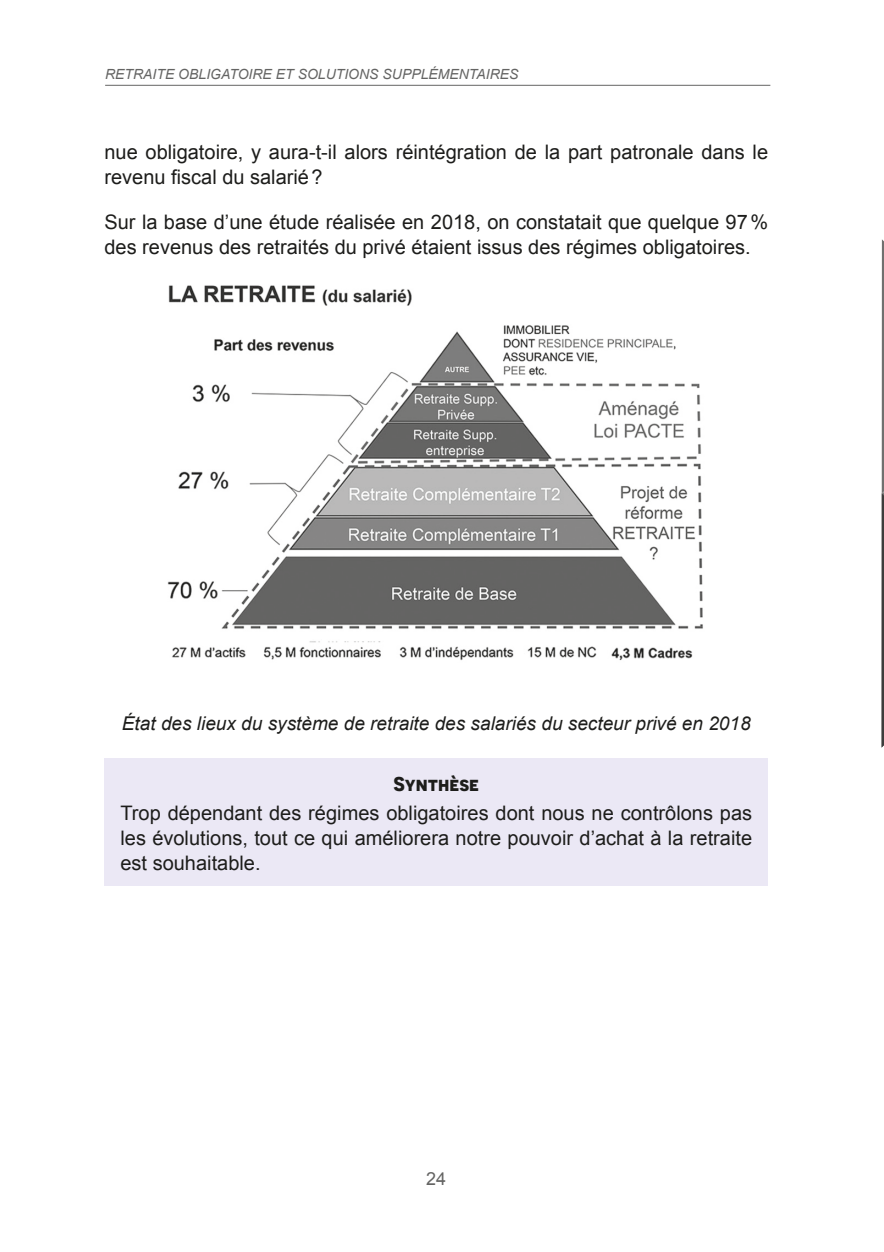
<style>
.page{position:relative;width:884px;height:1252px;background:#fff}
.page>*{position:absolute;margin:0;border:0;box-sizing:border-box;transform-origin:0 0}
.TEXTE_COURANT_OK{font:20px/25px "Arial";color:#1d1d1b}
.Synthèse{font:700 20px "Novecentosans";color:#1d1d1b}
.légende_image_ok{font:italic 19px "Arial";color:#1d1d1b}
.t1{font:18px "Arial";color:#646463}
.t2{font:italic 14px "Arial";color:#646463}
</style>
<div class="page">
<hr style="left:105px;top:85px;width:665px;height:1px;background:#646463">
<svg style="left:881px;top:239px;width:2px;height:509px"></svg>
<img style="left:167px;top:285px;width:536px;height:376px">
<div style="left:104px;top:758px;width:664px;height:127px;background:#ebe8f5"></div>
<p class="t2" style="left:105px;top:65px;width:415px">RETRAITE OBLIGATOIRE ET SOLUTIONS SUPPLÉMENTAIRES</p>
<p class="TEXTE_COURANT_OK" style="left:104px;top:139px;width:665px">nue obligatoire, y aura-t-il alors réintégration de la part patronale dans le revenu fiscal du salarié?</p>
<p class="TEXTE_COURANT_OK" style="left:104px;top:209px;width:665px">Sur la base d’une étude réalisée en 2018, on constatait que quelque 97% des revenus des retraités du privé étaient issus des régimes obligatoires.</p>
<p class="légende_image_ok" style="left:122px;top:711px;width:630px">État des lieux du système de retraite des salariés du secteur privé en 2018</p>
<p class="Synthèse" style="left:393px;top:771px;width:87px">Synthèse</p>
<p class="TEXTE_COURANT_OK" style="left:120px;top:800px;width:633px;text-align:justify">Trop dépendant des régimes obligatoires dont nous ne contrôlons pas les évolutions, tout ce qui améliorera notre pouvoir d’achat à la retraite est souhaitable.</p>
<p class="t1" style="left:426px;top:1167px;width:22px">24</p>
</div>
